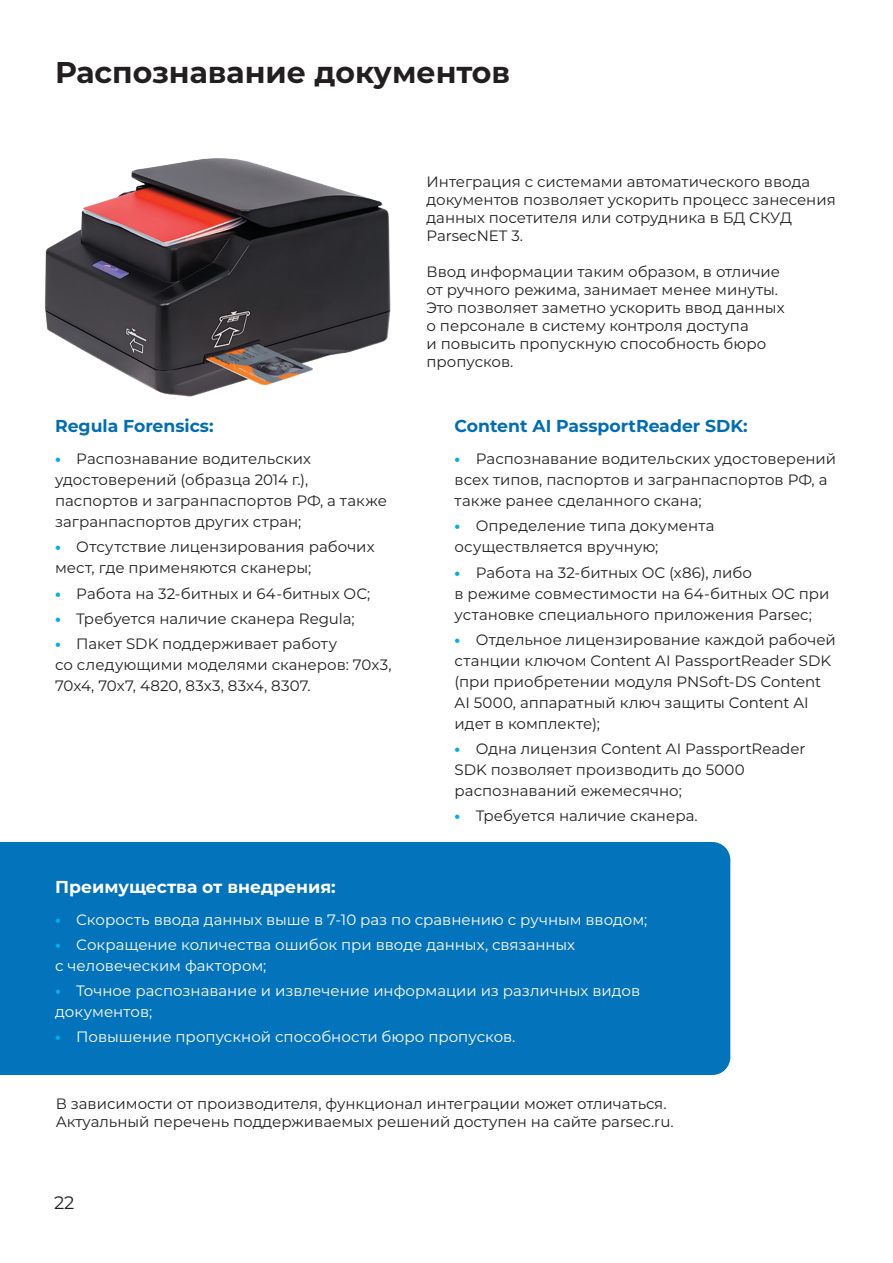
<style>
.page{position:relative;width:893px;height:1263px;background:#fff}
.page>*{position:absolute;margin:0;border:0;box-sizing:border-box;transform-origin:0 0}
.Заголовок{font:700 30px "Montserrat";color:#231f20}
.t1{font:18px "Montserrat";color:#231f20}
.Заголовок_текста{font:700 17.25px "Montserrat";color:#006db5}
.Подзаголовок{font:700 17.25px "Montserrat";color:#fff}
.t2{font:15px/21px "Montserrat";color:#231f20}
.t3{font:15px/21px "Montserrat";color:#fff}
.s1{font-weight:800;color:#00aeef}
</style>
<div class="page">
<div style="left:0;top:842px;width:730px;height:233px;background:#0373bb"></div>
<img style="left:44px;top:158px;width:347px;height:239px">
<p class="Заголовок" style="left:55px;top:51px;width:457px">Распознавание документов</p>
<p class="t2" style="left:426px;top:173px;width:411px;line-height:18px">Интеграция с системами автоматического ввода документов позволяет ускорить процесс занесения данных посетителя или сотрудника в БД СКУД ParsecNET 3.</p>
<p class="t2" style="left:426px;top:261px;width:355px">Ввод информации таким образом, в отличие</p>
<p class="t2" style="left:426px;top:279px;width:353px">от ручного режима, занимает менее минуты.</p>
<p class="t2" style="left:426px;top:297px;width:360px">Это позволяет заметно ускорить ввод данных</p>
<p class="t2" style="left:426px;top:315px;width:324px">о персонале в систему контроля доступа</p>
<p class="t2" style="left:426px;top:335px;width:341px;line-height:18px">и повысить пропускную способность бюро пропусков.</p>
<p class="Заголовок_текста" style="left:55px;top:414px;width:160px">Regula Forensics:</p>
<p class="Заголовок_текста" style="left:455px;top:414px;width:295px">Content AI PassportReader SDK:</p>
<p class="t2" style="left:55px;top:448px;width:333px"><span class="s1">•</span> Распознавание водительских удостоверений (образца 2014 г.), паспортов и загранпаспортов РФ, а также загранпаспортов других стран;</p>
<p class="t2" style="left:55px;top:536px;width:321px"><span class="s1">•</span> Отсутствие лицензирования рабочих мест, где применяются сканеры;</p>
<p class="t2" style="left:55px;top:582px;width:317px"><span class="s1">•</span> Работа на 32-битных и 64-битных ОС;</p>
<p class="t2" style="left:55px;top:607px;width:301px"><span class="s1">•</span> Требуется наличие сканера Regula;</p>
<p class="t2" style="left:55px;top:633px;width:338px"><span class="s1">•</span> Пакет SDK поддерживает работу<br>со следующими моделями сканеров: 70x3,<br>70x4, 70x7, 4820, 83x3, 83х4, 8307.</p>
<p class="Подзаголовок" style="left:55px;top:874px;width:282px">Преимущества от внедрения:</p>
<p class="t2" style="left:455px;top:448px;width:383px"><span class="s1">•</span> Распознавание водительских удостоверений всех типов, паспортов и загранпаспортов РФ, а также ранее сделанного скана;</p>
<p class="t2" style="left:455px;top:515px;width:262px"><span class="s1">•</span> Определение типа документа осуществляется вручную;</p>
<p class="t2" style="left:455px;top:561px;width:376px"><span class="s1">•</span> Работа на 32-битных ОС (х86), либо<br>в режиме совместимости на 64-битных ОС при установке специального приложения Parsec;</p>
<p class="t2" style="left:455px;top:628px;width:383px"><span class="s1">•</span> Отдельное лицензирование каждой рабочей станции ключом Content AI PassportReader SDK (при приобретении модуля PNSoft-DS Content AI 5000, аппаратный ключ защиты Content AI идет в комплекте);</p>
<p class="t2" style="left:455px;top:738px;width:352px"><span class="s1">•</span> Одна лицензия Content AI PassportReader<br>SDK позволяет производить до 5000 распознаваний ежемесячно;</p>
<p class="t2" style="left:455px;top:805px;width:245px"><span class="s1">•</span> Требуется наличие сканера.</p>
<p class="t3" style="left:55px;top:908px;width:594px"><span class="s1">•</span> Скорость ввода данных выше в 7-10 раз по сравнению с ручным вводом;</p>
<p class="t3" style="left:55px;top:933px;width:521px"><span class="s1">•</span> Сокращение количества ошибок при вводе данных, связанных с человеческим фактором;</p>
<p class="t3" style="left:55px;top:980px;width:587px"><span class="s1">•</span> Точное распознавание и извлечение информации из различных видов документов;</p>
<p class="t3" style="left:55px;top:1026px;width:462px"><span class="s1">•</span> Повышение пропускной способности бюро пропусков.</p>
<p class="t2" style="left:56px;top:1093px;width:612px">В зависимости от производителя, функционал интеграции может отличаться.</p>
<p class="t2" style="left:56px;top:1111px;width:619px">Актуальный перечень поддерживаемых решений доступен на сайте parsec.ru.</p>
<p class="t1" style="left:54px;top:1190px;width:22px">22</p>
</div>
